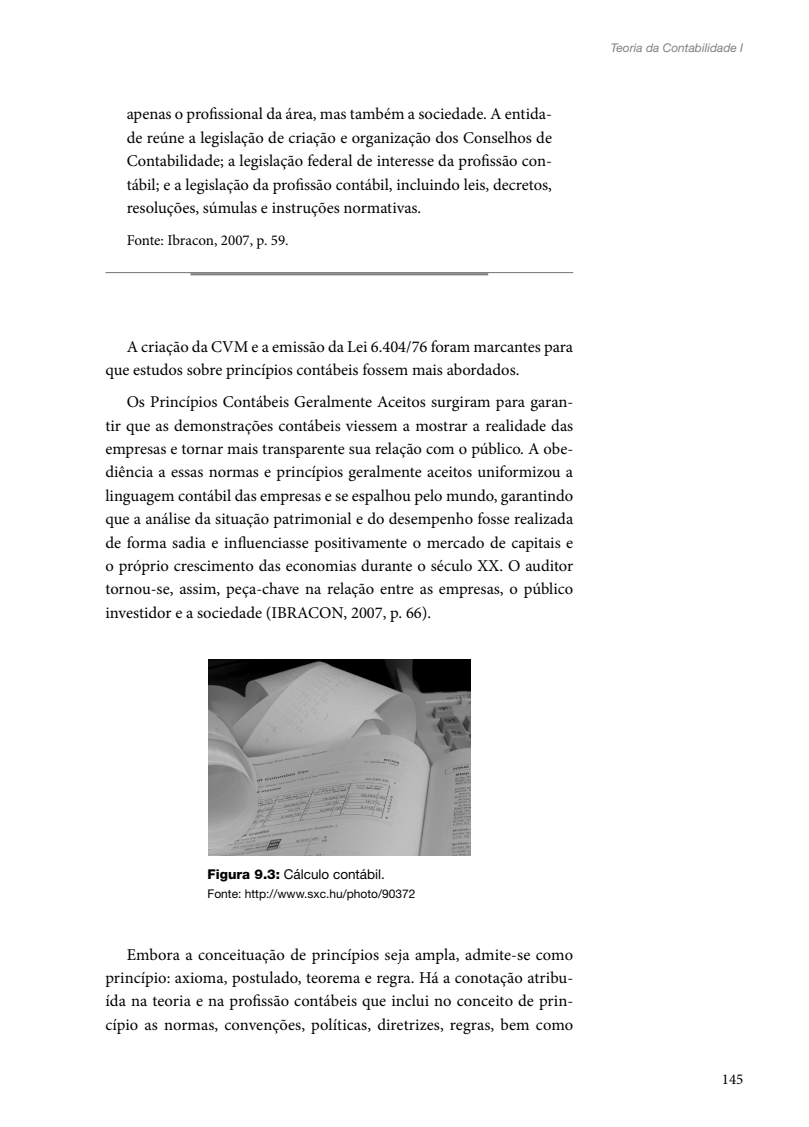
<style>
.page{position:relative;width:809px;height:1127px;background:#fff}
.page>*{position:absolute;margin:0;border:0;box-sizing:border-box;transform-origin:0 0}
.t1{font:16.5px/23.4px "Minion Pro";color:#000;text-align:justify}
.t2{font:15px "Minion Pro";color:#000}
.t3{font:13.5px "Helvetica Neue LT Std";color:#000}
.t4{font:12px "Helvetica Neue LT Std";color:#000}
.t5{font:italic 12px "Helvetica Neue LT Std";color:#818181}
.s1{font-weight:800}
</style>
<div class="page">
<hr style="left:105px;top:272px;width:468px;height:1px;background:#818181">
<hr style="left:190px;top:273px;width:298px;height:2px;background:#818181">
<img style="left:208px;top:659px;width:262px;height:197px">
<p class="t1" style="left:127px;top:102px;width:427px">apenas o profissional da área, mas também a sociedade. A entida&shy;de reúne a legislação de criação e organização dos Conselhos de Contabilidade; a legislação federal de interesse da profissão con&shy;tábil; e a legislação da profissão contábil, incluindo leis, decretos, resoluções, súmulas e instruções normativas.</p>
<p class="t2" style="left:127px;top:230px;width:163px">Fonte: Ibracon, 2007, p. 59.</p>
<p class="t1" style="left:105px;top:335px;width:469px;text-indent:21px">A criação da CVM e a emissão da Lei 6.404/76 foram marcantes para que estudos sobre princípios contábeis fossem mais abordados.</p>
<p class="t1" style="left:105px;top:390px;width:469px;text-indent:21px">Os Princípios Contábeis Geralmente Aceitos surgiram para garan&shy;tir que as demonstrações contábeis viessem a mostrar a realidade das empresas e tornar mais transparente sua relação com o público. A obe&shy;diência a essas normas e princípios geralmente aceitos uniformizou a linguagem contábil das empresas e se espalhou pelo mundo, garantindo que a análise da situação patrimonial e do desempenho fosse realizada de forma sadia e influenciasse positivamente o mercado de capitais e o próprio crescimento das economias durante o século XX. O auditor tornou-se, assim, peça-chave na relação entre as empresas, o público investidor e a sociedade (IBRACON, 2007, p. 66).</p>
<p class="t5" style="left:610px;top:41px;width:134px">Teoria da Contabilidade I</p>
<p class="t3" style="left:207px;top:866px;width:179px"><span class="s1">Figura 9.3:</span> Cálculo contábil.</p>
<p class="t4" style="left:207px;top:887px;width:210px">Fonte: http://www.sxc.hu/photo/90372</p>
<p class="t1" style="left:105px;top:943px;width:469px;text-indent:21px">Embora a conceituação de princípios seja ampla, admite-se como princípio: axioma, postulado, teorema e regra. Há a conotação atribu&shy;ída na teoria e na profissão contábeis que inclui no conceito de prin&shy;cípio as normas, convenções, políticas, diretrizes, regras, bem como</p>
<p class="t2" style="left:722px;top:1069px;width:23px">145</p>
</div>
